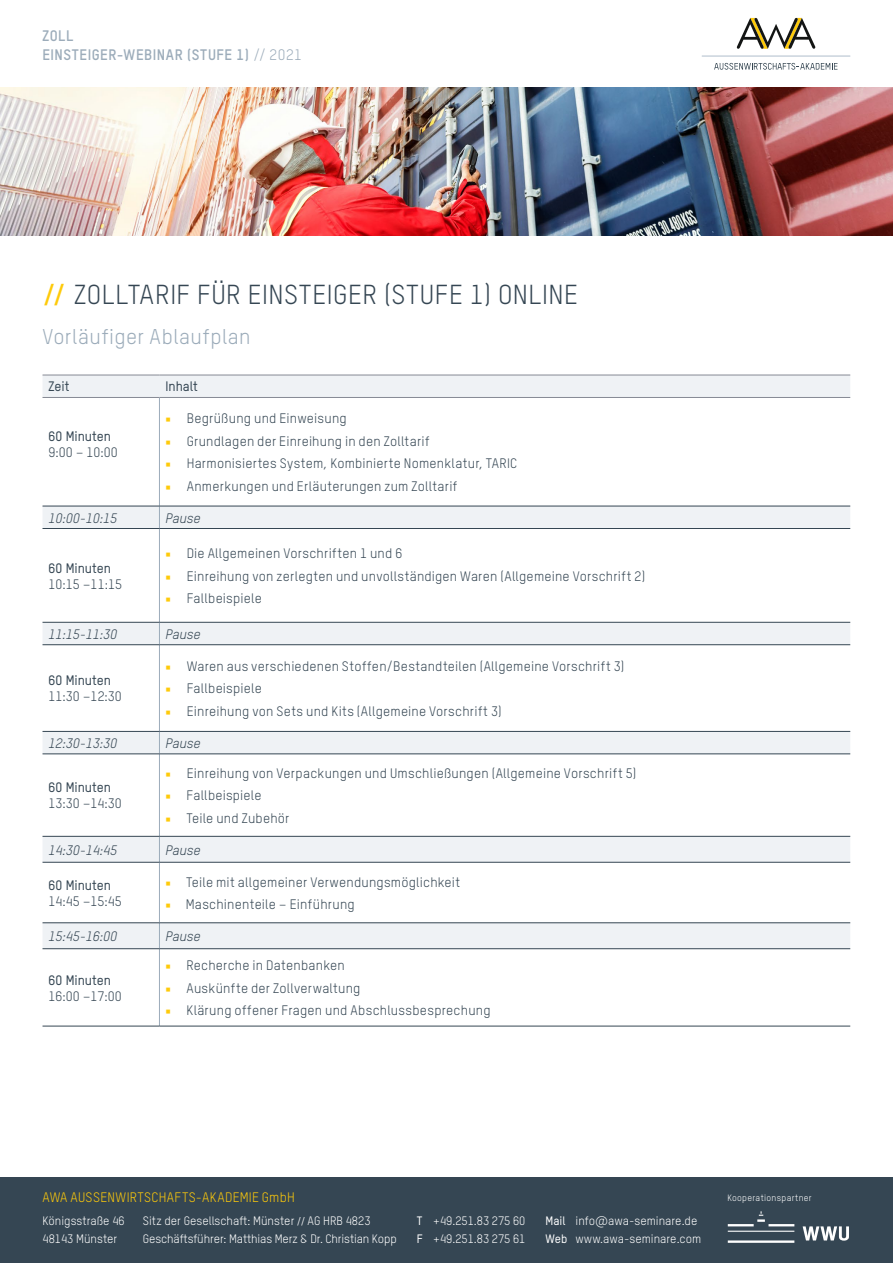
<style>
.page{position:relative;width:893px;height:1263px;background:#fff}
.page>*{position:absolute;margin:0;border:0;box-sizing:border-box;transform-origin:0 0}
.t1{font:27px "TSTARPRO";letter-spacing:.02em;color:#354653}
.t2{font:21px "TSTARPRO";letter-spacing:.02em;color:#9cacba}
.t3{font:700 15px/19.5px "TSTARPRO";letter-spacing:.035em;color:#9cacba}
.t4{font:13.5px "TSTARPRO";letter-spacing:.015em;color:#354653}
.t5{font:italic 13.5px "TSTARPRO";color:#354653}
.t6{font:500 13.5px "TSTARPRO";color:#354653}
.t7{font:13.5px "TSTARPRO";letter-spacing:.02em;color:#feca0a}
.t8{font:12px/18px "TSTARPRO";color:#fff}
.t9{font:9px "TSTARPRO";letter-spacing:.03em;color:#fff}
.s1{font-weight:400}
.s2{font-weight:700;color:#feca0a}
.s3{font-family:"Minion Pro";color:#feca0a}
.s4{font-family:"Minion Pro"}
.s5{font-weight:500}
</style>
<div class="page">
<hr style="left:702px;top:55px;width:148px;height:2px;background:#c6d0da">
<svg style="left:736px;top:18px;width:80px;height:31px"></svg>
<svg style="left:714px;top:63px;width:123px;height:7px"></svg>
<div style="left:0;top:1178px;width:893px;height:85px;background:#354653"></div>
<svg style="left:728px;top:1211px;width:121px;height:32px"></svg>
<img style="left:0;top:87px;width:893px;height:149px">
<svg style="left:43px;top:376px;width:807px;height:572px"></svg>
<hr style="left:159px;top:398px;width:1px;height:108px;background:#9cacba">
<svg style="left:159px;top:507px;width:1px;height:21px"></svg>
<hr style="left:159px;top:529px;width:1px;height:93px;background:#9cacba">
<svg style="left:159px;top:623px;width:1px;height:21px"></svg>
<hr style="left:159px;top:645px;width:1px;height:86px;background:#9cacba">
<svg style="left:159px;top:732px;width:1px;height:22px"></svg>
<hr style="left:159px;top:754px;width:1px;height:82px;background:#9cacba">
<svg style="left:159px;top:837px;width:1px;height:25px"></svg>
<hr style="left:159px;top:862px;width:1px;height:60px;background:#9cacba">
<svg style="left:159px;top:923px;width:1px;height:25px"></svg>
<hr style="left:159px;top:949px;width:1px;height:77px;background:#9cacba">
<hr style="left:43px;top:375px;width:116px;height:1px;background:#868a94">
<hr style="left:159px;top:375px;width:691px;height:1px;background:#868a94">
<hr style="left:43px;top:397px;width:116px;height:1px;background:#868a94">
<hr style="left:159px;top:397px;width:691px;height:1px;background:#868a94">
<hr style="left:43px;top:506px;width:116px;height:1px;background:#354653">
<hr style="left:159px;top:506px;width:691px;height:1px;background:#354653">
<hr style="left:43px;top:528px;width:116px;height:1px;background:#354653">
<hr style="left:159px;top:528px;width:691px;height:1px;background:#354653">
<hr style="left:43px;top:622px;width:116px;height:1px;background:#354653">
<hr style="left:159px;top:622px;width:691px;height:1px;background:#354653">
<hr style="left:43px;top:644px;width:116px;height:1px;background:#354653">
<hr style="left:159px;top:644px;width:691px;height:1px;background:#354653">
<hr style="left:43px;top:731px;width:116px;height:1px;background:#354653">
<hr style="left:159px;top:731px;width:691px;height:1px;background:#354653">
<hr style="left:43px;top:754px;width:116px;height:1px;background:#354653">
<hr style="left:159px;top:754px;width:691px;height:1px;background:#354653">
<hr style="left:43px;top:836px;width:116px;height:1px;background:#354653">
<hr style="left:159px;top:836px;width:691px;height:1px;background:#354653">
<hr style="left:43px;top:862px;width:116px;height:1px;background:#354653">
<hr style="left:159px;top:862px;width:691px;height:1px;background:#354653">
<hr style="left:43px;top:922px;width:116px;height:1px;background:#354653">
<hr style="left:159px;top:922px;width:691px;height:1px;background:#354653">
<hr style="left:43px;top:948px;width:116px;height:1px;background:#354653">
<hr style="left:159px;top:948px;width:691px;height:1px;background:#354653">
<hr style="left:43px;top:1026px;width:116px;height:1px;background:#354653">
<hr style="left:159px;top:1026px;width:691px;height:1px;background:#354653">
<p class="t3" style="left:43px;top:25px;width:261px">ZOLL<br>EINSTEIGER-WEBINAR (STUFE 1) <span class="s1">// 2021</span></p>
<h1 class="t1" style="left:43px;top:276px;width:537px"><span class="s2">//</span> ZOLLTARIF FÜR EINSTEIGER (STUFE 1) ONLINE</h1>
<h2 class="t2" style="left:43px;top:322px;width:210px">Vorläufiger Ablaufplan</h2>
<p class="t6" style="left:49px;top:378px;width:23px">Zeit</p>
<p class="t6" style="left:165px;top:378px;width:34px">Inhalt</p>
<p class="t6" style="left:49px;top:427px;width:64px">60 Minuten</p>
<p class="t4" style="left:49px;top:443px;width:71px">9:00 – 10:00</p>
<p class="t4" style="left:165px;top:409px;width:183px"><span class="s3">■</span> Begrüßung und Einweisung</p>
<p class="t4" style="left:165px;top:432px;width:266px"><span class="s3">■</span> Grundlagen der Einreihung in den Zolltarif</p>
<p class="t4" style="left:165px;top:454px;width:353px"><span class="s3">■</span> Harmonisiertes System, Kombinierte Nomenklatur, TARIC</p>
<p class="t4" style="left:165px;top:477px;width:293px"><span class="s3">■</span> Anmerkungen und Erläuterungen zum Zolltarif</p>
<p class="t5" style="left:49px;top:509px;width:70px">10:00-10:15</p>
<p class="t5" style="left:165px;top:509px;width:37px">Pause</p>
<p class="t6" style="left:49px;top:559px;width:64px">60 Minuten</p>
<p class="t4" style="left:49px;top:575px;width:75px">10:15 –11:15</p>
<p class="t4" style="left:165px;top:544px;width:238px"><span class="s3">■</span> Die Allgemeinen Vorschriften 1 und 6</p>
<p class="t4" style="left:165px;top:567px;width:481px"><span class="s3">■</span> Einreihung von zerlegten und unvollständigen Waren (Allgemeine Vorschrift 2)</p>
<p class="t4" style="left:165px;top:589px;width:98px"><span class="s3">■</span> Fallbeispiele</p>
<p class="t5" style="left:49px;top:625px;width:70px">11:15-11:30</p>
<p class="t5" style="left:165px;top:625px;width:37px">Pause</p>
<p class="t6" style="left:49px;top:671px;width:64px">60 Minuten</p>
<p class="t4" style="left:49px;top:688px;width:75px">11:30 –12:30</p>
<p class="t4" style="left:165px;top:657px;width:460px"><span class="s3">■</span> Waren aus verschiedenen Stoffen/Bestandteilen (Allgemeine Vorschrift 3)</p>
<p class="t4" style="left:165px;top:680px;width:98px"><span class="s3">■</span> Fallbeispiele</p>
<p class="t4" style="left:165px;top:702px;width:338px"><span class="s3">■</span> Einreihung von Sets und Kits (Allgemeine Vorschrift 3)</p>
<p class="t5" style="left:49px;top:734px;width:70px">12:30-13:30</p>
<p class="t5" style="left:165px;top:734px;width:37px">Pause</p>
<p class="t6" style="left:49px;top:778px;width:64px">60 Minuten</p>
<p class="t4" style="left:49px;top:795px;width:75px">13:30 –14:30</p>
<p class="t4" style="left:165px;top:764px;width:472px"><span class="s3">■</span> Einreihung von Verpackungen und Umschließungen (Allgemeine Vorschrift 5)</p>
<p class="t4" style="left:165px;top:787px;width:98px"><span class="s3">■</span> Fallbeispiele</p>
<p class="t4" style="left:165px;top:809px;width:126px"><span class="s3">■</span> Teile und Zubehör</p>
<p class="t5" style="left:49px;top:841px;width:70px">14:30-14:45</p>
<p class="t5" style="left:165px;top:841px;width:37px">Pause</p>
<p class="t6" style="left:49px;top:876px;width:64px">60 Minuten</p>
<p class="t4" style="left:49px;top:892px;width:75px">14:45 –15:45</p>
<p class="t4" style="left:165px;top:873px;width:296px"><span class="s3">■</span> Teile mit allgemeiner Verwendungsmöglichkeit</p>
<p class="t4" style="left:165px;top:895px;width:191px"><span class="s3">■</span> Maschinenteile – Einführung</p>
<p class="t5" style="left:49px;top:927px;width:70px">15:45-16:00</p>
<p class="t5" style="left:165px;top:927px;width:37px">Pause</p>
<p class="t6" style="left:49px;top:971px;width:64px">60 Minuten</p>
<p class="t4" style="left:49px;top:987px;width:75px">16:00 –17:00</p>
<p class="t4" style="left:165px;top:956px;width:181px"><span class="s3">■</span> Recherche in Datenbanken</p>
<p class="t4" style="left:165px;top:979px;width:197px"><span class="s3">■</span> Auskünfte der Zollverwaltung</p>
<p class="t4" style="left:165px;top:1001px;width:327px"><span class="s3">■</span> Klärung offener Fragen und Abschlussbesprechung</p>
<p class="t7" style="left:43px;top:1188px;width:254px">AWA AUSSENWIRTSCHAFTS-AKADEMIE GmbH</p>
<p class="t8" style="left:43px;top:1211px;width:84px">Königsstraße 46<br>48143 Münster</p>
<p class="t8" style="left:143px;top:1211px;width:255px">Sitz der Gesellschaft: Münster <span class="s4">//</span> AG HRB 4823<br>Geschäftsführer: Matthias Merz &amp; Dr. Christian Kopp</p>
<p class="t8" style="left:417px;top:1211px;width:110px"><span class="s5">T</span> +49.251.83 275 60<br><span class="s5">F</span> +49.251.83 275 61</p>
<p class="t8" style="left:546px;top:1211px;width:157px"><span class="s5">Mail</span> info@awa-seminare.de<br><span class="s5">Web</span> www.awa-seminare.com</p>
<p class="t9" style="left:727px;top:1192px;width:86px">Kooperationspartner</p>
</div>
